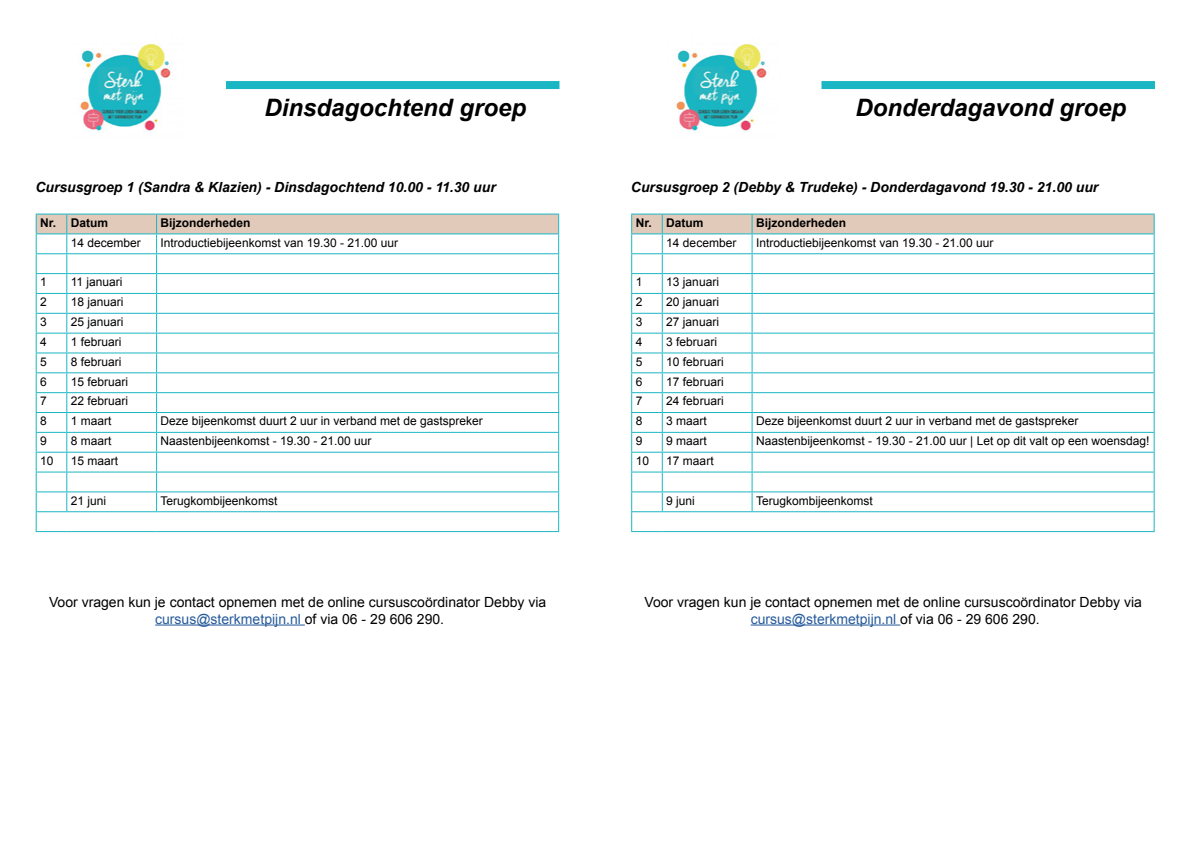
<style>
.page{position:relative;width:1191px;height:842px;background:#fff}
.page>*{position:absolute;margin:0;border:0;box-sizing:border-box;transform-origin:0 0}
.t1{font:italic 700 24px "Arial";color:#000}
.t2{font:14px "Arial";color:#000}
.t3{font:italic 700 14px "Arial";color:#000}
.t4{font:14px "Arial";color:#275b9b}
.t5{font:12px "Arial";color:#000}
.t6{font:700 12px "Arial";color:#000}
.s1{color:#000}
</style>
<div class="page">
<div style="left:226px;top:81px;width:333px;height:8px;background:#1ab6c3"></div>
<img style="left:80px;top:43px;width:91px;height:90px">
<svg style="left:36px;top:214px;width:523px;height:317px"></svg>
<hr style="left:36px;top:531px;width:31px;height:1px;background:#1ab6c3">
<hr style="left:67px;top:531px;width:90px;height:1px;background:#1ab6c3">
<hr style="left:157px;top:531px;width:402px;height:1px;background:#1ab6c3">
<hr style="left:155px;top:624px;width:150px;height:1px;background:#275b9b">
<div style="left:821px;top:81px;width:334px;height:8px;background:#1ab6c3"></div>
<img style="left:676px;top:43px;width:91px;height:90px">
<svg style="left:631px;top:214px;width:523px;height:317px"></svg>
<hr style="left:631px;top:531px;width:31px;height:1px;background:#1ab6c3">
<hr style="left:662px;top:531px;width:90px;height:1px;background:#1ab6c3">
<hr style="left:752px;top:531px;width:402px;height:1px;background:#1ab6c3">
<hr style="left:750px;top:624px;width:150px;height:1px;background:#275b9b">
<p class="t1" style="left:264px;top:92px;width:263px">Dinsdagochtend groep</p>
<p class="t1" style="left:855px;top:92px;width:272px">Donderdagavond groep</p>
<p class="t3" style="left:35px;top:178px;width:462px">Cursusgroep 1 (Sandra &amp; Klazien) - Dinsdagochtend 10.00 - 11.30 uur</p>
<p class="t6" style="left:40px;top:215px;width:18px">Nr.</p>
<p class="t6" style="left:71px;top:215px;width:39px">Datum</p>
<p class="t6" style="left:161px;top:215px;width:92px">Bijzonderheden</p>
<p class="t5" style="left:71px;top:235px;width:72px">14 december</p>
<p class="t5" style="left:161px;top:235px;width:239px">Introductiebijeenkomst van 19.30 - 21.00 uur</p>
<p class="t5" style="left:40px;top:274px;width:8px">1</p>
<p class="t5" style="left:71px;top:274px;width:53px">11 januari</p>
<p class="t5" style="left:40px;top:294px;width:8px">2</p>
<p class="t5" style="left:71px;top:294px;width:54px">18 januari</p>
<p class="t5" style="left:40px;top:314px;width:8px">3</p>
<p class="t5" style="left:71px;top:314px;width:54px">25 januari</p>
<p class="t5" style="left:40px;top:334px;width:8px">4</p>
<p class="t5" style="left:71px;top:334px;width:52px">1 februari</p>
<p class="t5" style="left:40px;top:354px;width:8px">5</p>
<p class="t5" style="left:71px;top:354px;width:52px">8 februari</p>
<p class="t5" style="left:40px;top:373px;width:8px">6</p>
<p class="t5" style="left:71px;top:373px;width:59px">15 februari</p>
<p class="t5" style="left:40px;top:393px;width:8px">7</p>
<p class="t5" style="left:71px;top:393px;width:59px">22 februari</p>
<p class="t5" style="left:40px;top:413px;width:8px">8</p>
<p class="t5" style="left:71px;top:413px;width:42px">1 maart</p>
<p class="t5" style="left:161px;top:413px;width:324px">Deze bijeenkomst duurt 2 uur in verband met de gastspreker</p>
<p class="t5" style="left:40px;top:433px;width:8px">9</p>
<p class="t5" style="left:71px;top:433px;width:42px">8 maart</p>
<p class="t5" style="left:161px;top:433px;width:212px">Naastenbijeenkomst - 19.30 - 21.00 uur</p>
<p class="t5" style="left:40px;top:453px;width:15px">10</p>
<p class="t5" style="left:71px;top:453px;width:49px">15 maart</p>
<p class="t5" style="left:71px;top:493px;width:37px">21 juni</p>
<p class="t5" style="left:161px;top:493px;width:118px">Terugkombijeenkomst</p>
<p class="t3" style="left:631px;top:178px;width:469px">Cursusgroep 2 (Debby &amp; Trudeke) - Donderdagavond 19.30 - 21.00 uur</p>
<p class="t6" style="left:635px;top:215px;width:18px">Nr.</p>
<p class="t6" style="left:666px;top:215px;width:39px">Datum</p>
<p class="t6" style="left:756px;top:215px;width:92px">Bijzonderheden</p>
<p class="t5" style="left:666px;top:235px;width:72px">14 december</p>
<p class="t5" style="left:756px;top:235px;width:239px">Introductiebijeenkomst van 19.30 - 21.00 uur</p>
<p class="t5" style="left:635px;top:274px;width:8px">1</p>
<p class="t5" style="left:666px;top:274px;width:54px">13 januari</p>
<p class="t5" style="left:635px;top:294px;width:8px">2</p>
<p class="t5" style="left:666px;top:294px;width:54px">20 januari</p>
<p class="t5" style="left:635px;top:314px;width:8px">3</p>
<p class="t5" style="left:666px;top:314px;width:54px">27 januari</p>
<p class="t5" style="left:635px;top:334px;width:8px">4</p>
<p class="t5" style="left:666px;top:334px;width:52px">3 februari</p>
<p class="t5" style="left:635px;top:354px;width:8px">5</p>
<p class="t5" style="left:666px;top:354px;width:59px">10 februari</p>
<p class="t5" style="left:635px;top:373px;width:8px">6</p>
<p class="t5" style="left:666px;top:373px;width:59px">17 februari</p>
<p class="t5" style="left:635px;top:393px;width:8px">7</p>
<p class="t5" style="left:666px;top:393px;width:59px">24 februari</p>
<p class="t5" style="left:635px;top:413px;width:8px">8</p>
<p class="t5" style="left:666px;top:413px;width:42px">3 maart</p>
<p class="t5" style="left:756px;top:413px;width:324px">Deze bijeenkomst duurt 2 uur in verband met de gastspreker</p>
<p class="t5" style="left:635px;top:433px;width:8px">9</p>
<p class="t5" style="left:666px;top:433px;width:42px">9 maart</p>
<p class="t5" style="left:756px;top:433px;width:395px">Naastenbijeenkomst - 19.30 - 21.00 uur | Let op dit valt op een woensdag!</p>
<p class="t5" style="left:635px;top:453px;width:15px">10</p>
<p class="t5" style="left:666px;top:453px;width:49px">17 maart</p>
<p class="t5" style="left:666px;top:493px;width:30px">9 juni</p>
<p class="t5" style="left:756px;top:493px;width:118px">Terugkombijeenkomst</p>
<p class="t2" style="left:49px;top:593px;width:499px">Voor vragen kun je contact opnemen met de online cursuscoördinator Debby via</p>
<p class="t4" style="left:155px;top:609px;width:290px">cursus@sterkmetpijn.nl <span class="s1">of via 06 - 29 606 290.</span></p>
<p class="t2" style="left:644px;top:593px;width:499px">Voor vragen kun je contact opnemen met de online cursuscoördinator Debby via</p>
<p class="t4" style="left:750px;top:609px;width:290px">cursus@sterkmetpijn.nl <span class="s1">of via 06 - 29 606 290.</span></p>
</div>
